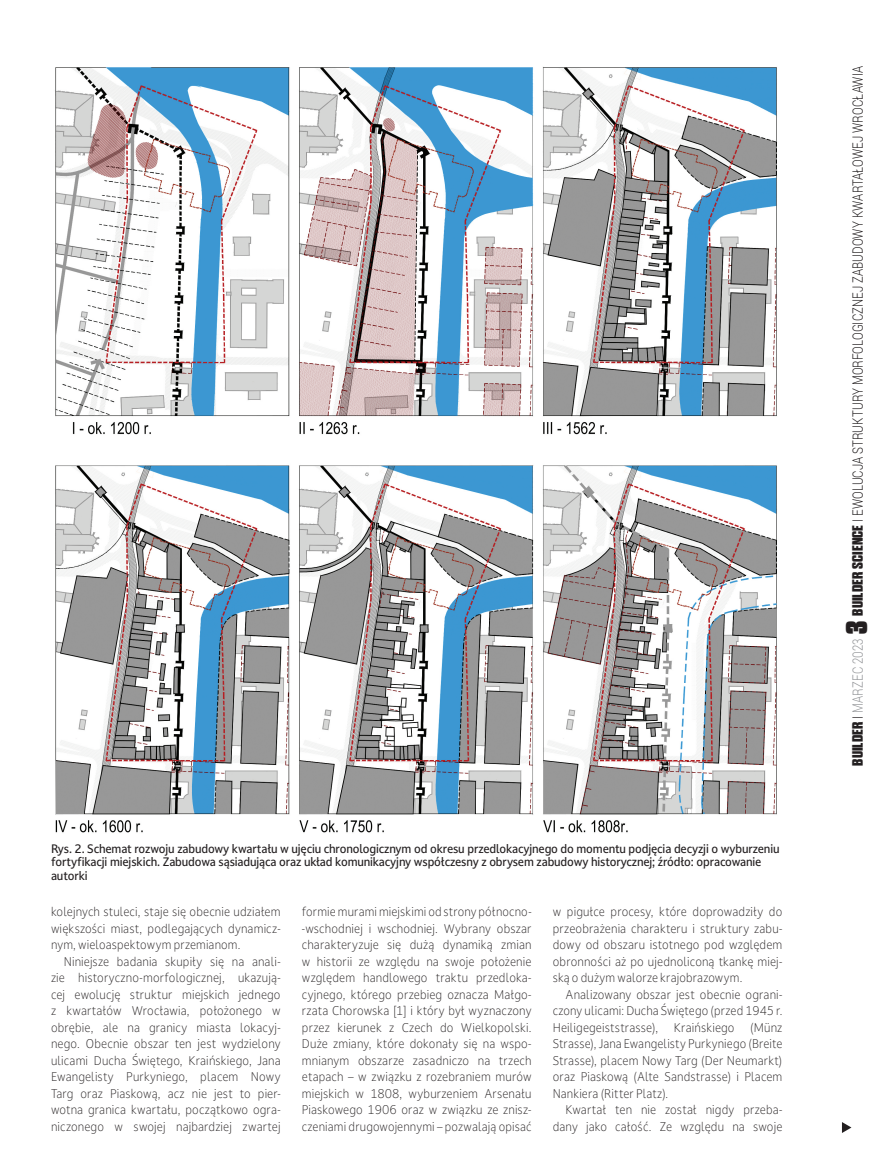
<style>
.page{position:relative;width:893px;height:1170px;background:#fff}
.page>*{position:absolute;margin:0;border:0;box-sizing:border-box;transform-origin:0 0}
.t1{font:300 14.25px "Roboto";letter-spacing:.005em;color:#231f20;scale:.8 1}
.TEKST_PODSTAWOWY{font:300 12px/16.5px "Darkmode On CC";letter-spacing:.01em;color:#231f20;text-align:justify;scale:.93 1}
.TEKST_PODSTAWOWY-2{font:300 12px/16.5px "Darkmode On CC";letter-spacing:.01em;color:#231f20;text-align:justify;scale:.92 1}
.FOTO_PODPIS{font:500 11.7px/13.5px "Darkmode On CC";letter-spacing:-.015em;color:#231f20;scale:.95 1}
.s1{font-family:"Dharma Gothic E";font-weight:700;font-stretch:expanded;font-size:15px}
.s2{color:#939598}
.s3{font-family:"Dharma Gothic E";font-weight:800;font-size:30px}
</style>
<div class="page">
<svg style="left:842px;top:1122px;width:9px;height:10px"></svg>
<img style="left:55px;top:67px;width:722px;height:766px">
<p class="FOTO_PODPIS" style="left:51px;top:841px;width:768px">Rys. 2. Schemat rozwoju zabudowy kwartału w ujęciu chronologicznym od okresu przedlokacyjnego do momentu podjęcia decyzji o wyburzeniu fortyfikacji miejskich. Zabudowa sąsiadująca oraz układ komunikacyjny współczesny z obrysem zabudowy historycznej; źródło: opracowanie autorki</p>
<p class="TEKST_PODSTAWOWY" style="left:51px;top:903px;width:248px">kolejnych stuleci, staje się obecnie udziałem większości miast, podlegających dynamicz&shy;nym, wieloaspektowym przemianom.</p>
<p class="TEKST_PODSTAWOWY" style="left:51px;top:952px;width:248px;text-indent:13px">Niniejsze badania skupiły się na anali&shy;zie historyczno-morfologicznej, ukazują&shy;cej ewolucję struktur miejskich jednego z kwartałów Wrocławia, położonego w obrębie, ale na granicy miasta lokacyj&shy;nego. Obecnie obszar ten jest wydzielony ulicami Ducha Świętego, Kraińskiego, Jana Ewangelisty Purkyniego, placem Nowy Targ oraz Piaskową, acz nie jest to pier&shy;wotna granica kwartału, początkowo ogra&shy;niczonego w swojej najbardziej zwartej</p>
<p class="TEKST_PODSTAWOWY-2" style="left:302px;top:903px;width:251px">formie murami miejskimi od strony północno--wschodniej i wschodniej. Wybrany obszar charakteryzuje się dużą dynamiką zmian w historii ze względu na swoje położenie względem handlowego traktu przedloka&shy;cyjnego, którego przebieg oznacza Małgo&shy;rzata Chorowska [1] i który był wyznaczony przez kierunek z Czech do Wielkopolski.<br>Duże zmiany, które dokonały się na wspo&shy;mnianym obszarze zasadniczo na trzech etapach – w związku z rozebraniem murów miejskich w 1808, wyburzeniem Arsenału Piaskowego 1906 oraz w związku ze znisz&shy;czeniami drugowojennymi – pozwalają opisać</p>
<p class="TEKST_PODSTAWOWY" style="left:553px;top:903px;width:248px">w pigułce procesy, które doprowadziły do przeobrażenia charakteru i struktury zabu&shy;dowy od obszaru istotnego pod względem obronności aż po ujednoliconą tkankę miej&shy;ską o dużym walorze krajobrazowym.</p>
<p class="TEKST_PODSTAWOWY" style="left:553px;top:985px;width:248px;text-indent:13px">Analizowany obszar jest obecnie ograni&shy;czony ulicami: Ducha Świętego (przed 1945 r.<br>Heiligegeiststrasse),</p>
<p class="TEKST_PODSTAWOWY" style="left:674px;top:1018px;width:67px">Kraińskiego</p>
<p class="TEKST_PODSTAWOWY" style="left:553px;top:1018px;width:248px;text-indent:197px">(Münz Strasse), Jana Ewangelisty Purkyniego (Breite Strasse), placem Nowy Targ (Der Neumarkt) oraz Piaskową (Alte Sandstrasse) i Placem Nankiera (Ritter Platz).</p>
<p class="TEKST_PODSTAWOWY" style="left:553px;top:1101px;width:248px;text-align:right">Kwartał ten nie został nigdy przeba&shy;dany jako całość. Ze względu na swoje</p>
<p class="t1" style="left:848px;top:765px;width:876px;rotate:-90deg"><span class="s1">BUILDER</span> I <span class="s2">MARZEC 2023</span> <span class="s3">3</span> <span class="s1">BUILDER SCIENCE</span> I EWOLUCJA STRUKTURY MORFOLOGICZNEJ ZABUDOWY KWARTAŁOWEJ WROCŁAWIA</p>
</div>
